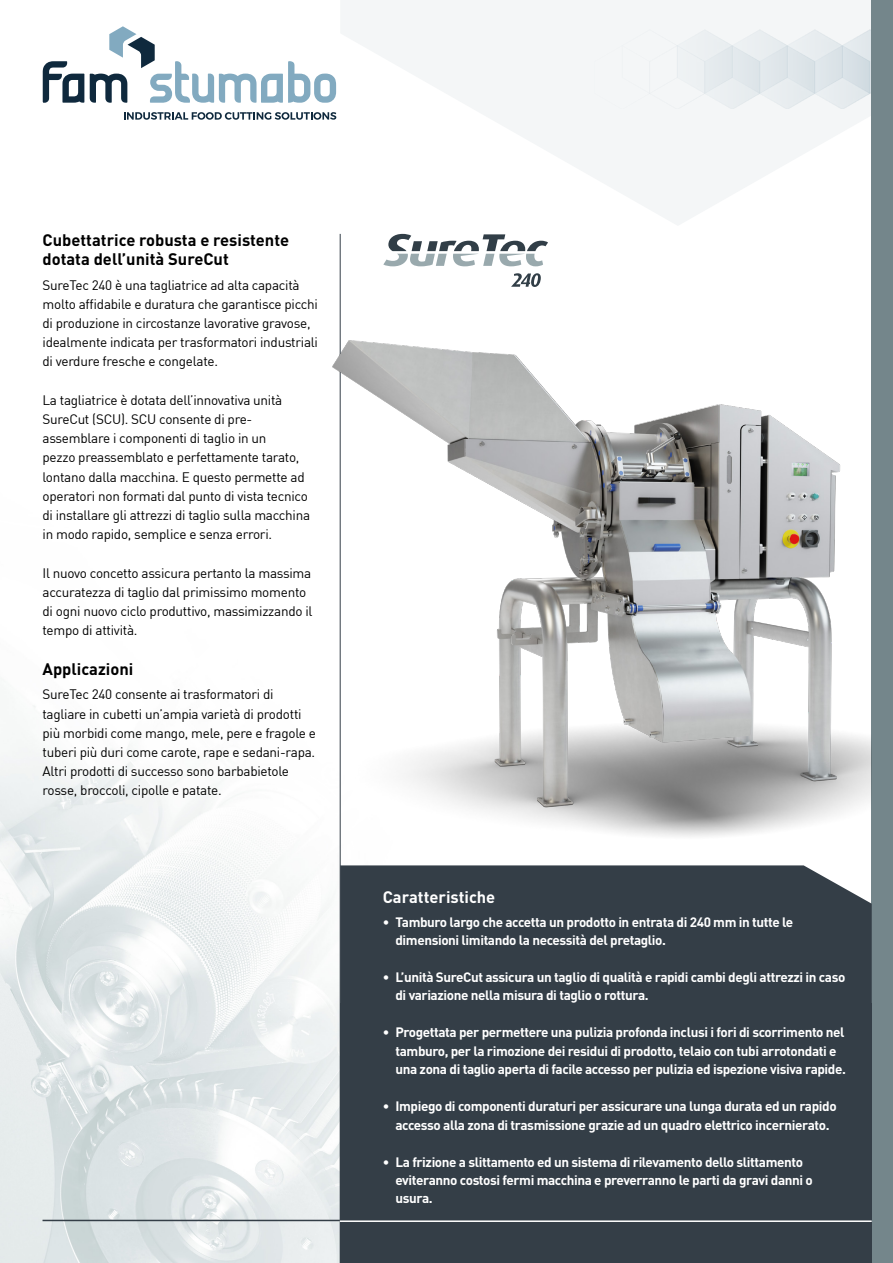
<style>
.page{position:relative;width:893px;height:1263px;background:#fff}
.page>*{position:absolute;margin:0;border:0;box-sizing:border-box;transform-origin:0 0}
.Titel{font:700 16.5px/19.2px "DIN";color:#000}
.t1{font:700 16.5px "DIN";color:#fff}
.Txt{font:13.5px/19.2px "DIN";letter-spacing:-.02em;color:#000}
.Txt_Wit{font:700 13.5px/18.5px "DIN";letter-spacing:-.03em;color:#fff}
</style>
<div class="page">
<img style="left:0;top:69px;width:872px;height:1194px">
<svg style="left:340px;top:0;width:532px;height:226px;fill:#f4f6f7"></svg>
<svg style="left:43px;top:61px;width:41px;height:42px"></svg>
<svg style="left:90px;top:26px;width:246px;height:77px"></svg>
<svg style="left:124px;top:112px;width:212px;height:8px"></svg>
<img style="left:594px;top:27px;width:278px;height:81px">
<div style="left:872px;top:0;width:21px;height:1263px;background:#74868b"></div>
<hr style="left:340px;top:234px;width:1px;height:1029px;background:#343e47">
<hr style="left:43px;top:1220px;width:297px;height:1px;background:#343e47">
<div style="left:340px;top:1003px;width:532px;height:260px;background:#343e47"></div>
<div style="left:340px;top:865px;width:532px;height:138px;background:#343e47"></div>
<hr style="left:340px;top:1220px;width:532px;height:2px;background:#fff">
<img style="left:244px;top:289px;width:628px;height:576px">
<svg style="left:511px;top:273px;width:30px;height:14px"></svg>
<svg style="left:383px;top:234px;width:165px;height:32px"></svg>
<p class="Titel" style="left:43px;top:229px;width:248px">Cubettatrice robusta e resistente dotata dell’unità SureCut</p>
<p class="Txt" style="left:43px;top:275px;width:277px">SureTec 240 è una tagliatrice ad alta capacità molto affidabile e duratura che garantisce picchi di produzione in circostanze lavorative gravose, idealmente indicata per trasformatori industriali di verdure fresche e congelate.</p>
<p class="Txt" style="left:43px;top:390px;width:269px">La tagliatrice è dotata dell’innovativa unità SureCut (SCU). SCU consente di pre&shy;assemblare i componenti di taglio in un<br>pezzo preassemblato e perfettamente tarato, lontano dalla macchina. E questo permette ad operatori non formati dal punto di vista tecnico di installare gli attrezzi di taglio sulla macchina in modo rapido, semplice e senza errori.</p>
<p class="Txt" style="left:43px;top:563px;width:272px">Il nuovo concetto assicura pertanto la massima accuratezza di taglio dal primissimo momento di ogni nuovo ciclo produttivo, massimizzando il tempo di attività.</p>
<p class="Titel" style="left:43px;top:658px;width:92px">Applicazioni</p>
<p class="Txt" style="left:43px;top:685px;width:275px">SureTec 240 consente ai trasformatori di tagliare in cubetti un’ampia varietà di prodotti più morbidi come mango, mele, pere e fragole e tuberi più duri come carote, rape e sedani-rapa.<br>Altri prodotti di successo sono barbabietole rosse, broccoli, cipolle e patate.</p>
<p class="t1" style="left:383px;top:886px;width:114px">Caratteristiche</p>
<p class="Txt_Wit" style="left:395px;top:912px;width:399px;text-indent:-13px">• Tamburo largo che accetta un prodotto in entrata di 240 mm in tutte le dimensioni limitando la necessità del pretaglio.</p>
<p class="Txt_Wit" style="left:395px;top:967px;width:451px;text-indent:-13px">• L’unità SureCut assicura un taglio di qualità e rapidi cambi degli attrezzi in caso di variazione nella misura di taglio o rottura.</p>
<p class="Txt_Wit" style="left:395px;top:1023px;width:452px;text-indent:-13px">• Progettata per permettere una pulizia profonda inclusi i fori di scorrimento nel tamburo, per la rimozione dei residui di prodotto, telaio con tubi arrotondati e una zona di taglio aperta di facile accesso per pulizia ed ispezione visiva rapide.</p>
<p class="Txt_Wit" style="left:383px;top:1096px;width:455px;text-align:center">• Impiego di componenti duraturi per assicurare una lunga durata ed un rapido accesso alla zona di trasmissione grazie ad un quadro elettrico incernierato.</p>
<p class="Txt_Wit" style="left:395px;top:1152px;width:419px;text-indent:-13px">• La frizione a slittamento ed un sistema di rilevamento dello slittamento eviteranno costosi fermi macchina e preverranno le parti da gravi danni o usura.</p>
</div>
